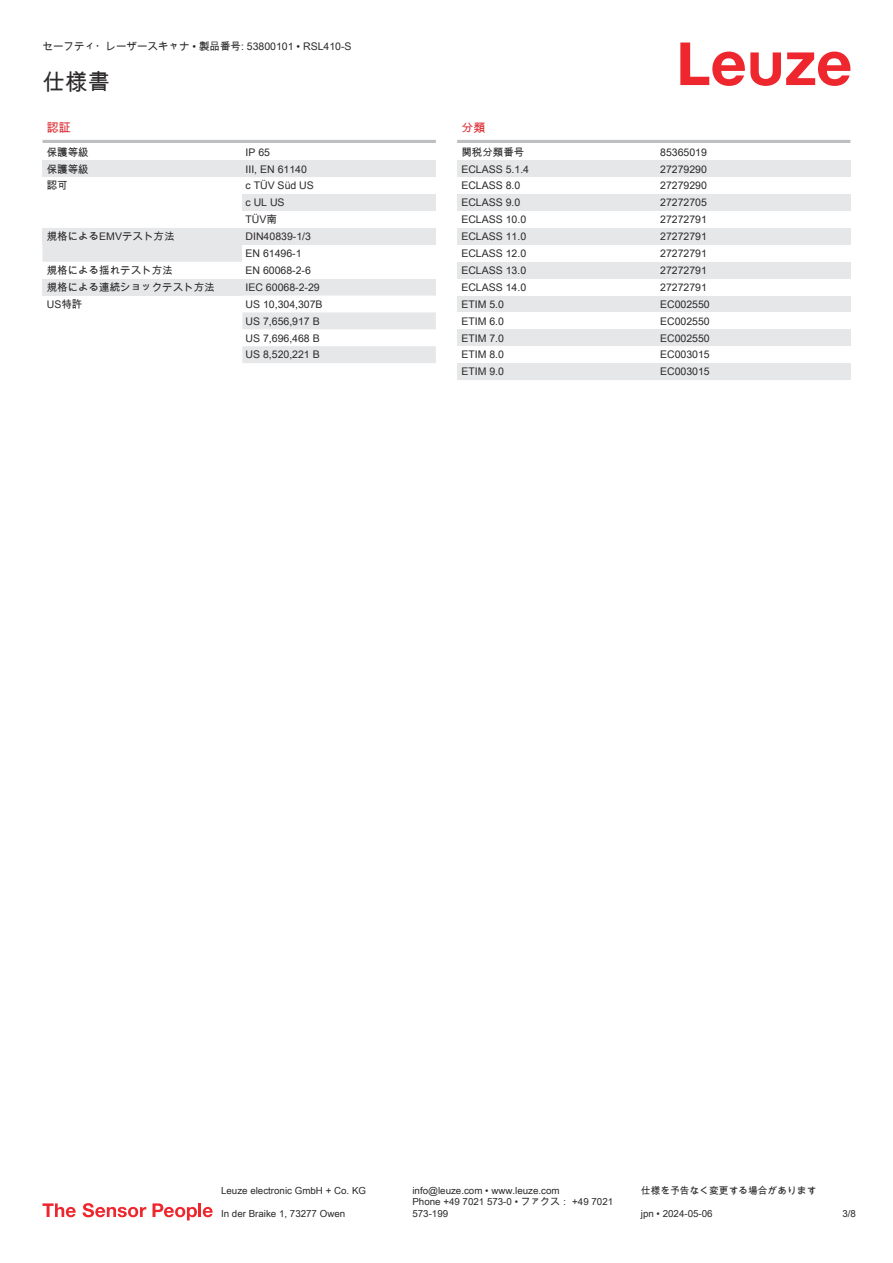
<style>
.page{position:relative;width:893px;height:1263px;background:#fff}
.page>*{position:absolute;margin:0;border:0;box-sizing:border-box;transform-origin:0 0}
.t1{font:22.5px "Arial Unicode MS";color:#2b292a}
.t2{font:12px "Arial Unicode MS";color:#db2a30}
.t3{font:10.5px/17px "Arial Unicode MS";color:#2b292a}
.t4{font:9.75px/11.7px "Arial Unicode MS";color:#2b292a}
</style>
<div class="page">
<svg style="left:680px;top:43px;width:170px;height:43px"></svg>
<div style="left:43px;top:245px;width:199px;height:17px;background:#e6e7e9"></div>
<hr style="left:43px;top:140px;width:393px;height:3px;background:#bdbfc1">
<div style="left:43px;top:160px;width:199px;height:17px;background:#e6e7e9"></div>
<div style="left:242px;top:160px;width:194px;height:17px;background:#e6e7e9"></div>
<div style="left:242px;top:194px;width:194px;height:17px;background:#e6e7e9"></div>
<div style="left:43px;top:228px;width:199px;height:17px;background:#e6e7e9"></div>
<div style="left:242px;top:228px;width:194px;height:17px;background:#e6e7e9"></div>
<div style="left:43px;top:279px;width:199px;height:17px;background:#e6e7e9"></div>
<div style="left:242px;top:279px;width:194px;height:17px;background:#e6e7e9"></div>
<svg style="left:242px;top:312px;width:194px;height:51px"></svg>
<hr style="left:457px;top:140px;width:393px;height:3px;background:#bdbfc1">
<div style="left:457px;top:160px;width:200px;height:17px;background:#e6e7e9"></div>
<div style="left:657px;top:160px;width:193px;height:17px;background:#e6e7e9"></div>
<div style="left:457px;top:194px;width:200px;height:17px;background:#e6e7e9"></div>
<div style="left:657px;top:194px;width:193px;height:17px;background:#e6e7e9"></div>
<div style="left:457px;top:228px;width:200px;height:17px;background:#e6e7e9"></div>
<div style="left:657px;top:228px;width:193px;height:17px;background:#e6e7e9"></div>
<div style="left:457px;top:262px;width:200px;height:17px;background:#e6e7e9"></div>
<div style="left:657px;top:262px;width:193px;height:17px;background:#e6e7e9"></div>
<div style="left:457px;top:296px;width:200px;height:16px;background:#e6e7e9"></div>
<div style="left:657px;top:296px;width:193px;height:16px;background:#e6e7e9"></div>
<div style="left:457px;top:329px;width:200px;height:17px;background:#e6e7e9"></div>
<div style="left:657px;top:329px;width:193px;height:17px;background:#e6e7e9"></div>
<div style="left:457px;top:363px;width:200px;height:17px;background:#e6e7e9"></div>
<div style="left:657px;top:363px;width:193px;height:17px;background:#e6e7e9"></div>
<svg style="left:43px;top:1203px;width:33px;height:14px"></svg>
<svg style="left:83px;top:1203px;width:63px;height:14px"></svg>
<svg style="left:153px;top:1203px;width:44px;height:17px"></svg>
<hr style="left:198px;top:1203px;width:3px;height:14px;background:#ed272d">
<svg style="left:203px;top:1207px;width:10px;height:10px"></svg>
<p class="t3" style="left:43px;top:38px;width:311px">セーフティ・レーザースキャナ • 製品番号: 53800101 • RSL410-S</p>
<h1 class="t1" style="left:43px;top:66px;width:69px">仕様書</h1>
<p class="t2" style="left:47px;top:119px;width:25px">認証</p>
<p class="t3" style="left:47px;top:143px;width:43px">保護等級</p>
<p class="t3" style="left:246px;top:143px;width:26px">IP 65</p>
<p class="t3" style="left:47px;top:160px;width:43px">保護等級</p>
<p class="t3" style="left:246px;top:160px;width:63px">III, EN 61140</p>
<p class="t3" style="left:47px;top:177px;width:22px">認可</p>
<p class="t3" style="left:246px;top:177px;width:70px">c TÜV Süd US c UL US<br>TÜV南</p>
<p class="t3" style="left:47px;top:228px;width:129px">規格によるEMVテスト方法</p>
<p class="t3" style="left:246px;top:228px;width:67px">DIN40839-1/3<br>EN 61496-1</p>
<p class="t3" style="left:47px;top:262px;width:127px">規格による揺れテスト方法</p>
<p class="t3" style="left:246px;top:262px;width:67px">EN 60068-2-6</p>
<p class="t3" style="left:47px;top:278px;width:170px">規格による連続ショックテスト方法</p>
<p class="t3" style="left:246px;top:278px;width:76px">IEC 60068-2-29</p>
<p class="t3" style="left:47px;top:295px;width:37px">US特許</p>
<p class="t3" style="left:246px;top:295px;width:79px">US 10,304,307B<br>US 7,656,917 B<br>US 7,696,468 B<br>US 8,520,221 B</p>
<p class="t2" style="left:461px;top:119px;width:25px">分類</p>
<p class="t3" style="left:461px;top:143px;width:64px">関税分類番号</p>
<p class="t3" style="left:660px;top:143px;width:48px">85365019</p>
<p class="t3" style="left:461px;top:160px;width:69px">ECLASS 5.1.4</p>
<p class="t3" style="left:660px;top:160px;width:48px">27279290</p>
<p class="t3" style="left:461px;top:177px;width:60px">ECLASS 8.0</p>
<p class="t3" style="left:660px;top:177px;width:48px">27279290</p>
<p class="t3" style="left:461px;top:194px;width:60px">ECLASS 9.0</p>
<p class="t3" style="left:660px;top:194px;width:48px">27272705</p>
<p class="t3" style="left:461px;top:211px;width:66px">ECLASS 10.0</p>
<p class="t3" style="left:660px;top:211px;width:48px">27272791</p>
<p class="t3" style="left:461px;top:228px;width:66px">ECLASS 11.0</p>
<p class="t3" style="left:660px;top:228px;width:48px">27272791</p>
<p class="t3" style="left:461px;top:245px;width:66px">ECLASS 12.0</p>
<p class="t3" style="left:660px;top:245px;width:48px">27272791</p>
<p class="t3" style="left:461px;top:262px;width:66px">ECLASS 13.0</p>
<p class="t3" style="left:660px;top:262px;width:48px">27272791</p>
<p class="t3" style="left:461px;top:278px;width:66px">ECLASS 14.0</p>
<p class="t3" style="left:660px;top:278px;width:48px">27272791</p>
<p class="t3" style="left:461px;top:295px;width:44px">ETIM 5.0</p>
<p class="t3" style="left:660px;top:295px;width:51px">EC002550</p>
<p class="t3" style="left:461px;top:312px;width:44px">ETIM 6.0</p>
<p class="t3" style="left:660px;top:312px;width:51px">EC002550</p>
<p class="t3" style="left:461px;top:329px;width:44px">ETIM 7.0</p>
<p class="t3" style="left:660px;top:329px;width:51px">EC002550</p>
<p class="t3" style="left:461px;top:346px;width:44px">ETIM 8.0</p>
<p class="t3" style="left:660px;top:346px;width:51px">EC003015</p>
<p class="t3" style="left:461px;top:363px;width:44px">ETIM 9.0</p>
<p class="t3" style="left:660px;top:363px;width:51px">EC003015</p>
<p class="t4" style="left:221px;top:1184px;width:146px">Leuze electronic GmbH + Co. KG</p>
<p class="t4" style="left:412px;top:1184px;width:149px">info@leuze.com • www.leuze.com</p>
<p class="t4" style="left:641px;top:1184px;width:177px">仕様を予告なく変更する場合があります</p>
<p class="t4" style="left:221px;top:1207px;width:126px">In der Braike 1, 73277 Owen</p>
<p class="t4" style="left:412px;top:1196px;width:202px">Phone +49 7021 573-0 • ファクス： +49 7021<br>573-199</p>
<p class="t4" style="left:641px;top:1207px;width:73px">jpn • 2024-05-06</p>
<p class="t4" style="left:842px;top:1207px;width:15px">3/8</p>
</div>
